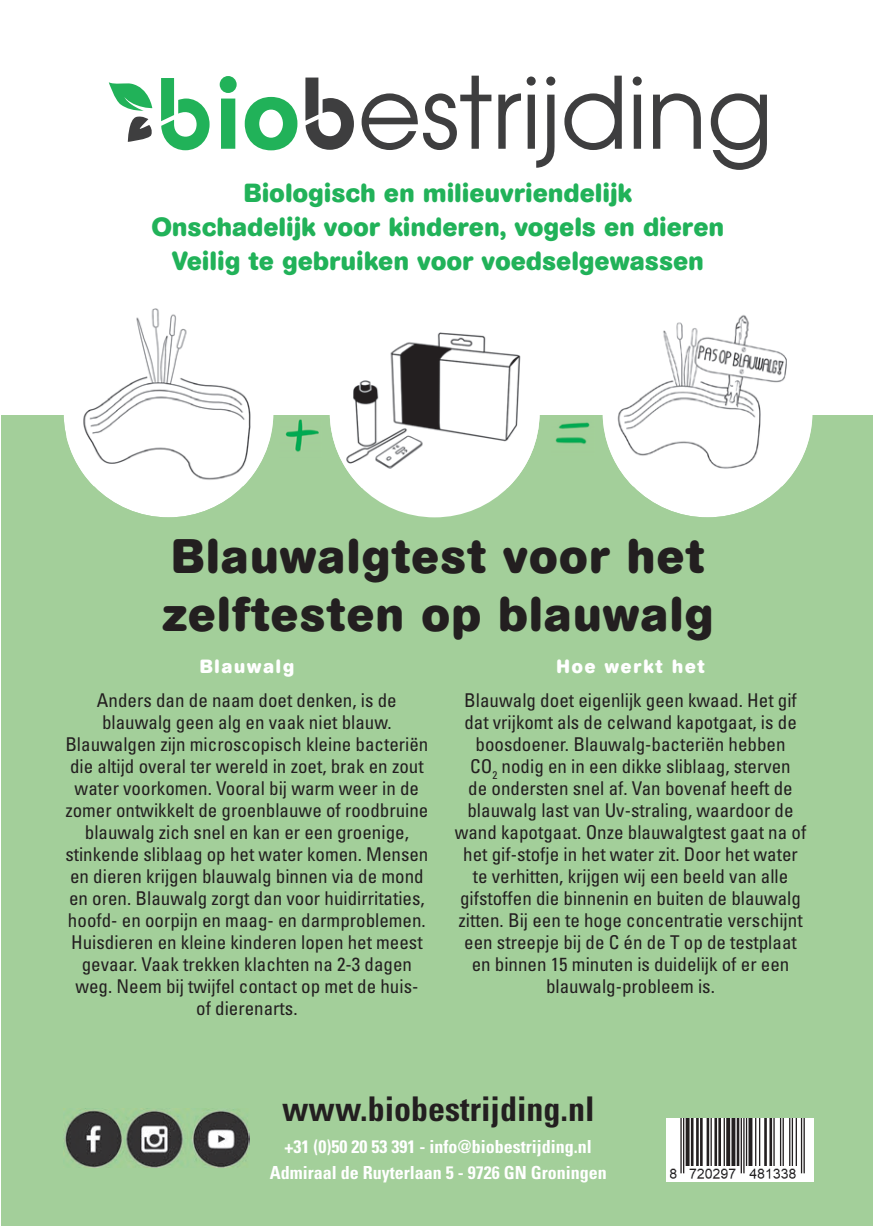
<style>
.page{position:relative;width:873px;height:1226px;background:#fff}
.page>*{position:absolute;margin:0;border:0;box-sizing:border-box;transform-origin:0 0}
.t1{font:700 48px/57.6px "AG Book Rounded";letter-spacing:.04em;color:#231f20}
.t2{font:700 condensed 34px "Univers";color:#231f20}
.t3{font:700 26px/34px "AG Book Rounded";letter-spacing:.02em;color:#21b259;text-align:center}
.t4{font:condensed 19px/22px "Univers";color:#231f20;text-align:center}
.t5{font:700 19px "AG Book Rounded";letter-spacing:.1em;color:#fff}
.t6{font:700 condensed 18px/26px "Univers";color:#fff;text-align:center}
</style>
<div class="page">
<div style="left:1px;top:415px;width:872px;height:810px;background:#a3cf9a"></div>
<img style="left:64px;top:1108px;width:185px;height:59px">
<img style="left:666px;top:1118px;width:148px;height:62px">
<div style="left:330px;top:307px;width:209px;height:210px;background:#fff;border-radius:50%"></div>
<img style="left:330px;top:332px;width:209px;height:156px">
<svg style="left:361px;top:76px;width:406px;height:94px"></svg>
<svg style="left:220px;top:76px;width:77px;height:74px"></svg>
<svg style="left:109px;top:82px;width:44px;height:60px"></svg>
<svg style="left:526px;top:76px;width:10px;height:10px"></svg>
<div style="left:546px;top:76px;width:9px;height:10px;background:#3e3e3f;border-radius:50%"></div>
<svg style="left:632px;top:76px;width:10px;height:10px"></svg>
<svg style="left:305px;top:78px;width:49px;height:72px"></svg>
<svg style="left:161px;top:78px;width:49px;height:72px"></svg>
<img style="left:285px;top:419px;width:34px;height:33px">
<img style="left:555px;top:422px;width:35px;height:22px">
<div style="left:64px;top:307px;width:209px;height:210px;background:#fff;border-radius:50%"></div>
<img style="left:67px;top:308px;width:206px;height:178px">
<div style="left:602px;top:307px;width:210px;height:210px;background:#fff;border-radius:50%"></div>
<img style="left:602px;top:315px;width:210px;height:171px">
<h3 class="t3" style="left:152px;top:176px;width:574px">Biologisch en milieuvriendelijk<br>Onschadelijk voor kinderen, vogels en dieren<br>Veilig te gebruiken voor voedselgewassen</h3>
<h1 class="t1" style="left:163px;top:528px;width:552px">Blauwalgtest voor het zelftesten op blauwalg</h1>
<p class="t5" style="left:200px;top:655px;width:96px">Blauwalg</p>
<p class="t4" style="left:65px;top:688px;width:365px">Anders dan de naam doet denken, is de blauwalg geen alg en vaak niet blauw.<br>Blauwalgen zijn microscopisch kleine bacteriën die altijd overal ter wereld in zoet, brak en zout water voorkomen. Vooral bij warm weer in de zomer ontwikkelt de groenblauwe of roodbruine blauwalg zich snel en kan er een groenige, stinkende sliblaag op het water komen. Mensen en dieren krijgen blauwalg binnen via de mond en oren. Blauwalg zorgt dan voor huidirritaties, hoofd- en oorpijn en maag- en darmproblemen.<br>Huisdieren en kleine kinderen lopen het meest gevaar. Vaak trekken klachten na 2-3 dagen weg. Neem bij twijfel contact op met de huis-<br>of dierenarts.</p>
<p class="t5" style="left:556px;top:656px;width:150px">Hoe werkt het</p>
<p class="t4" style="left:455px;top:688px;width:353px">Blauwalg doet eigenlijk geen kwaad. Het gif dat vrijkomt als de celwand kapotgaat, is de boosdoener. Blauwalg-bacteriën hebben<br>CO<sub>2</sub> nodig en in een dikke sliblaag, sterven<br>de ondersten snel af. Van bovenaf heeft de blauwalg last van Uv-straling, waardoor de wand kapotgaat. Onze blauwalgtest gaat na of het gif-stofje in het water zit. Door het water te verhitten, krijgen wij een beeld van alle gifstoffen die binnenin en buiten de blauwalg zitten. Bij een te hoge concentratie verschijnt een streepje bij de C én de T op de testplaat en binnen 15 minuten is duidelijk of er een blauwalg-probleem is.</p>
<h2 class="t2" style="left:282px;top:1088px;width:314px">www.biobestrijding.nl</h2>
<p class="t6" style="left:270px;top:1133px;width:338px">+31 (0)50 20 53 391 - info@biobestrijding.nl<br>Admiraal de Ruyterlaan 5 - 9726 GN Groningen</p>
</div>
